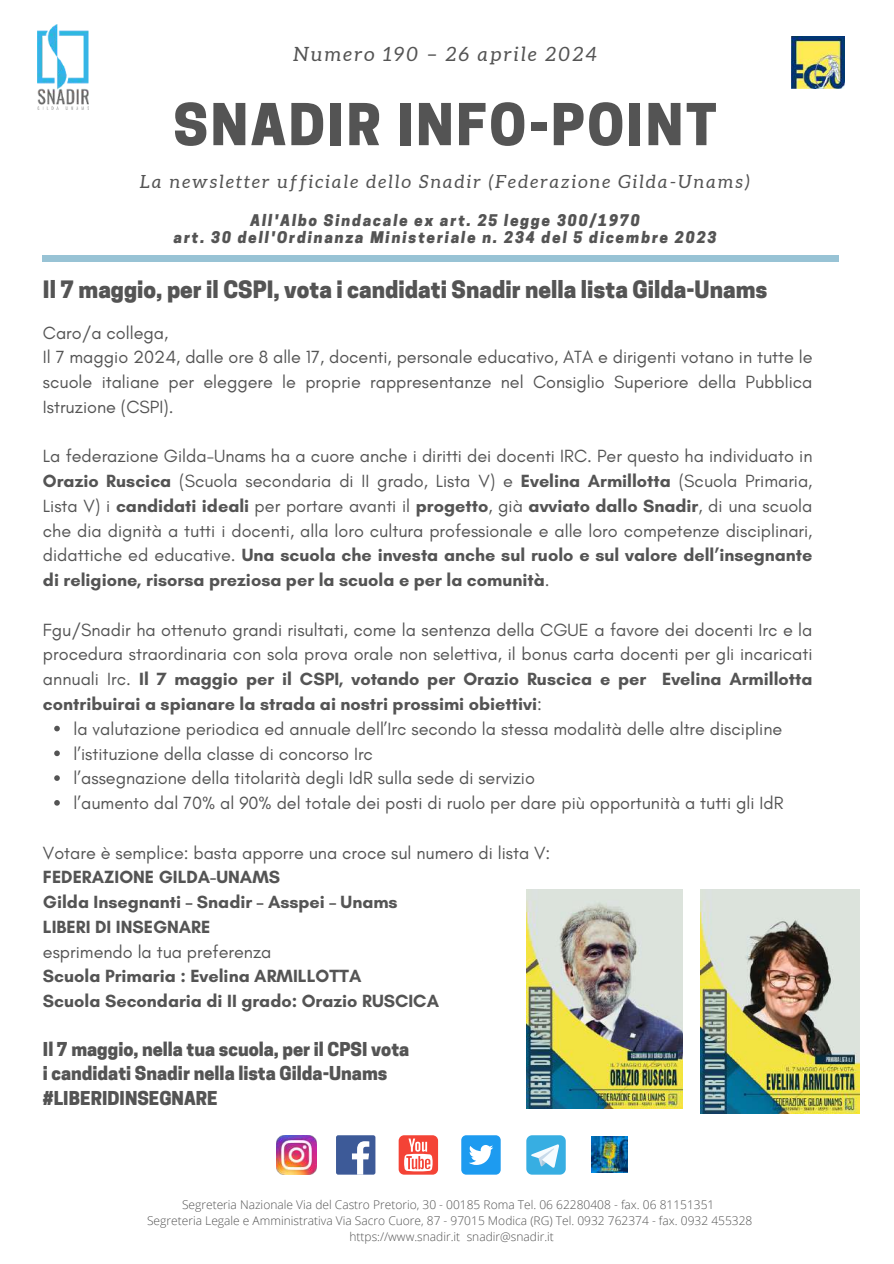
<style>
.page{position:relative;width:894px;height:1264px;background:#fff}
.page>*{position:absolute;margin:0;border:0;box-sizing:border-box;transform-origin:0 0}
.t1{font:800 54.15px "Cooper Hewitt";letter-spacing:.05em;color:#545454}
.t2{font:800 22.5px "Cooper Hewitt";color:#545454}
.t3{font:italic 19.65px "Aleo";letter-spacing:.12em;color:#545454}
.t4{font:italic 18.15px "Aleo";letter-spacing:.12em;color:#545454}
.t5{font:18px/24.8px "Glacial Indifference";color:#545454}
.t6{font:700 18px/24.8px "Glacial Indifference";color:#545454}
.t7{font:800 18px/24.8px "Cooper Hewitt";color:#545454}
.t8{font:italic 800 15.15px/16.8px "Cooper Hewitt";letter-spacing:.12em;color:#545454;text-align:center}
.t9{font:300 12px/16px "Open Sans";color:#545454;text-align:center}
.s1{font-weight:700}
.s2{font-weight:400}
</style>
<div class="page">
<div style="left:43px;top:255px;width:795px;height:6px;background:#98c3d5"></div>
<img style="left:37px;top:25px;width:52px;height:84px">
<img style="left:791px;top:36px;width:53px;height:53px">
<img style="left:277px;top:1135px;width:39px;height:39px">
<div style="left:336px;top:1135px;width:39px;height:39px;background:#3d5a98;border-radius:2px"></div>
<svg style="left:352px;top:1141px;width:17px;height:33px"></svg>
<div style="left:398px;top:1135px;width:40px;height:39px;background:#f44336;border-radius:5px"></div>
<svg style="left:404px;top:1138px;width:28px;height:33px"></svg>
<div style="left:461px;top:1135px;width:39px;height:39px;background:#1d9bf0;border-radius:5px"></div>
<svg style="left:469px;top:1145px;width:24px;height:19px"></svg>
<svg style="left:526px;top:1135px;width:39px;height:39px"></svg>
<img style="left:591px;top:1136px;width:36px;height:36px">
<img style="left:526px;top:889px;width:156px;height:219px">
<img style="left:700px;top:889px;width:159px;height:224px">
<svg style="left:54px;top:725px;width:6px;height:6px"></svg>
<svg style="left:54px;top:750px;width:6px;height:6px"></svg>
<svg style="left:54px;top:775px;width:6px;height:6px"></svg>
<svg style="left:54px;top:800px;width:6px;height:5px"></svg>
<p class="t3" style="left:293px;top:43px;width:304px">Numero 190 – 26 aprile 2024</p>
<h1 class="t1" style="left:173px;top:104px;width:544px">SNADIR INFO-POINT</h1>
<p class="t4" style="left:140px;top:171px;width:611px">La newsletter ufficiale dello Snadir (Federazione Gilda-Unams)</p>
<p class="t8" style="left:174px;top:213px;width:544px">All'Albo Sindacale ex art. 25 legge 300/1970<br>art. 30 dell'Ordinanza Ministeriale n. 234 del 5 dicembre 2023</p>
<p class="t2" style="left:43px;top:281px;width:725px">Il 7 maggio, per il CSPI, vota i candidati Snadir nella lista Gilda-Unams</p>
<p class="t5" style="left:43px;top:320px;width:770px">Caro/a collega,<br>Il 7 maggio 2024, dalle ore 8 alle 17, docenti, personale educativo, ATA e dirigenti votano in tutte le scuole italiane per eleggere le proprie rappresentanze nel Consiglio Superiore della Pubblica Istruzione (CSPI).</p>
<p class="t5" style="left:43px;top:443px;width:770px;text-align:justify">La federazione Gilda-Unams ha a cuore anche i diritti dei docenti IRC. Per questo ha individuato in <span class="s1">Orazio Ruscica</span> (Scuola secondaria di II grado, Lista V) e <span class="s1">Evelina Armillotta</span> (Scuola Primaria, Lista V) i <span class="s1">candidati ideali</span> per portare avanti il <span class="s1">progetto</span>, già <span class="s1">avviato dallo Snadir</span>, di una scuola che dia dignità a tutti i docenti, alla loro cultura professionale e alle loro competenze disciplinari, didattiche ed educative. <span class="s1">Una scuola che investa anche sul ruolo e sul valore dell’insegnante di religione, risorsa preziosa per la scuola e per la comunità</span>.</p>
<p class="t5" style="left:43px;top:617px;width:770px">Fgu/Snadir ha ottenuto grandi risultati, come la sentenza della CGUE a favore dei docenti Irc e la</p>
<p class="t5" style="left:43px;top:641px;width:770px">procedura straordinaria con sola prova orale non selettiva, il bonus carta docenti per gli incaricati</p>
<p class="t6" style="left:43px;top:666px;width:770px"><span class="s2">annuali Irc.</span> Il 7 maggio per il CSPI, votando per Orazio Ruscica e per Evelina Armillotta</p>
<p class="t6" style="left:43px;top:691px;width:500px">contribuirai a spianare la strada ai nostri prossimi obiettivi<span class="s2">:</span></p>
<p class="t5" style="left:73px;top:716px;width:710px">la valutazione periodica ed annuale dell’Irc secondo la stessa modalità delle altre discipline</p>
<p class="t5" style="left:73px;top:740px;width:301px">l’istituzione della classe di concorso Irc</p>
<p class="t5" style="left:73px;top:765px;width:463px">l’assegnazione della titolarità degli IdR sulla sede di servizio</p>
<p class="t5" style="left:73px;top:790px;width:711px">l’aumento dal 70% al 90% del totale dei posti di ruolo per dare più opportunità a tutti gli IdR</p>
<p class="t5" style="left:43px;top:839px;width:509px">Votare è semplice: basta apporre una croce sul numero di lista V:</p>
<p class="t6" style="left:43px;top:864px;width:356px">FEDERAZIONE GILDA-UNAMS<br>Gilda Insegnanti – Snadir – Asspei – Unams<br>LIBERI DI INSEGNARE</p>
<p class="t5" style="left:43px;top:938px;width:230px">esprimendo la tua preferenza</p>
<p class="t6" style="left:43px;top:963px;width:397px">Scuola Primaria : Evelina ARMILLOTTA<br>Scuola Secondaria di II grado: Orazio RUSCICA</p>
<p class="t7" style="left:43px;top:1038px;width:368px">Il 7 maggio, nella tua scuola, per il CPSI vota i candidati Snadir nella lista Gilda-Unams #LIBERIDINSEGNARE</p>
<p class="t9" style="left:147px;top:1196px;width:606px">Segreteria Nazionale Via del Castro Pretorio, 30 - 00185 Roma Tel. 06 62280408 - fax. 06 81151351<br>Segreteria Legale e Amministrativa Via Sacro Cuore, 87 - 97015 Modica (RG) Tel. 0932 762374 - fax. 0932 455328 https://www.snadir.it snadir@snadir.it</p>
</div>
